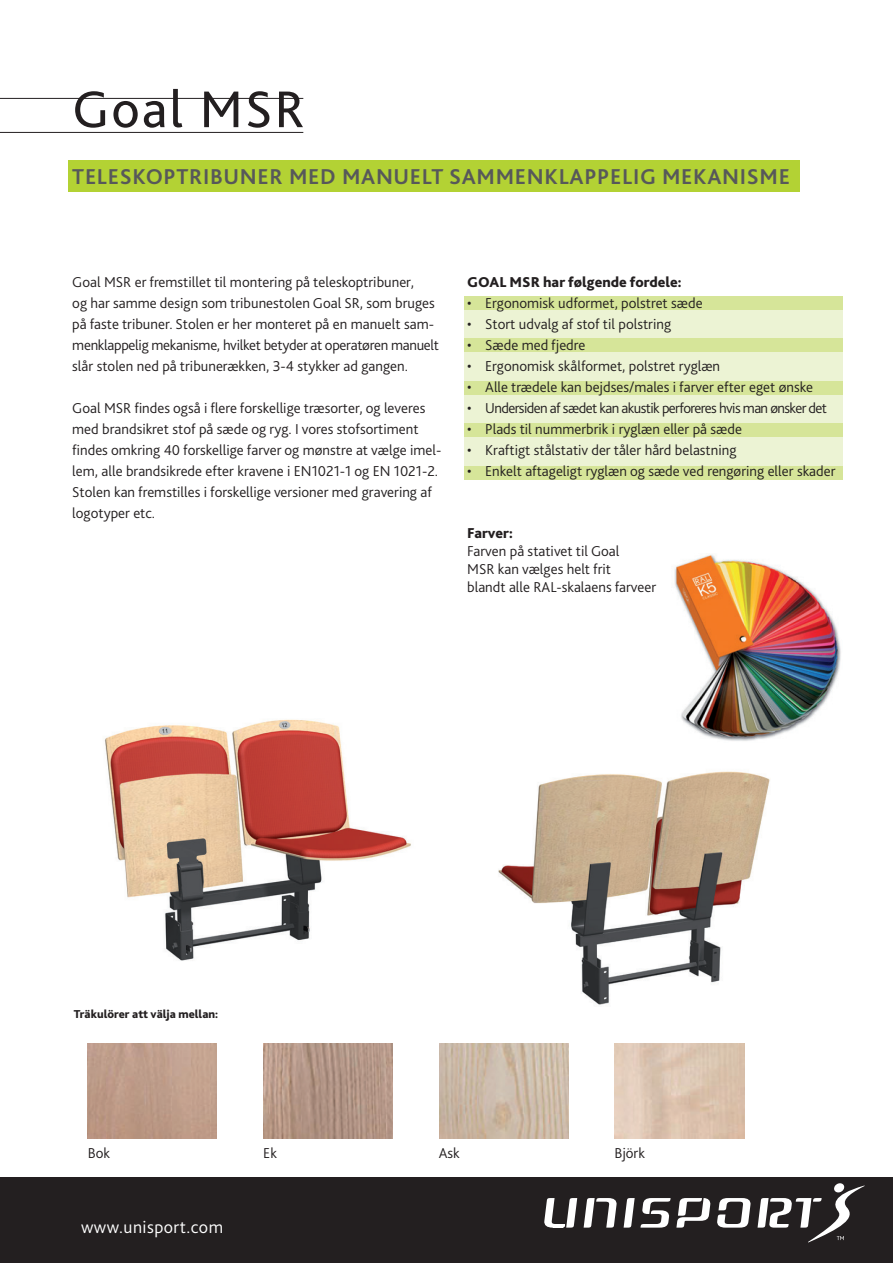
<style>
.page{position:relative;width:893px;height:1263px;background:#fff}
.page>*{position:absolute;margin:0;border:0;box-sizing:border-box;transform-origin:0 0}
.t1{font:54px "Bliss 2";letter-spacing:.04em;color:#231f20}
.t2{font:700 22.5px "Bliss 2";letter-spacing:.03em;color:#57585a}
.t3{font:300 18px "Bliss 2";letter-spacing:.025em;color:#fff}
.text{font:300 15px/21px "Bliss 2";color:#231f20}
.text-2{font:300 15px "Bliss 2";letter-spacing:-.04em;color:#231f20}
.text-3{font:800 15px "Bliss 2";color:#231f20}
.text-4{font:800 12px "Bliss 2";color:#231f20}
</style>
<div class="page">
<div style="left:465px;top:466px;width:378px;height:14px;background:#d6e599"></div>
<img style="left:674px;top:554px;width:167px;height:187px">
<div style="left:465px;top:420px;width:378px;height:46px;background:#ecf3d4"></div>
<div style="left:465px;top:423px;width:378px;height:14px;background:#d6e599"></div>
<div style="left:465px;top:310px;width:378px;height:110px;background:#ecf3d4"></div>
<div style="left:465px;top:338px;width:378px;height:14px;background:#d6e599"></div>
<div style="left:465px;top:381px;width:378px;height:14px;background:#d6e599"></div>
<div style="left:465px;top:296px;width:378px;height:14px;background:#d6e599"></div>
<div style="left:68px;top:161px;width:731px;height:31px;background:#b3d234"></div>
<div style="left:0;top:1178px;width:893px;height:85px;background:#231f20"></div>
<svg style="left:544px;top:1183px;width:321px;height:59px"></svg>
<hr style="left:0;top:98px;width:303px;height:1px;background:#231f20">
<hr style="left:0;top:132px;width:303px;height:1px;background:#231f20">
<img style="left:263px;top:1043px;width:130px;height:95px">
<img style="left:439px;top:1043px;width:129px;height:95px">
<img style="left:104px;top:719px;width:307px;height:242px">
<img style="left:498px;top:771px;width:272px;height:234px">
<p class="t1" style="left:72px;top:76px;width:234px">Goal MSR</p>
<p class="t2" style="left:72px;top:163px;width:719px">TELESKOPTRIBUNER MED MANUELT SAMMENKLAPPELIG MEKANISME</p>
<p class="text" style="left:72px;top:271px;width:343px">Goal MSR er fremstillet til montering på teleskoptribuner,</p>
<p class="text" style="left:72px;top:292px;width:368px">og har samme design som tribunestolen Goal SR, som bruges på faste tribuner. Stolen er her monteret på en manuelt sam&shy;menklappelig mekanisme, hvilket betyder at operatøren manuelt slår stolen ned på tribunerækken, 3-4 stykker ad gangen.</p>
<p class="text" style="left:72px;top:397px;width:371px">Goal MSR findes også i flere forskellige træsorter, og leveres med brandsikret stof på sæde og ryg. I vores stofsortiment findes omkring 40 forskellige farver og mønstre at vælge imel&shy;lem, alle brandsikrede efter kravene i EN1021-1 og EN 1021-2.<br>Stolen kan fremstilles i forskellige versioner med gravering af logotyper etc.</p>
<p class="text-3" style="left:467px;top:273px;width:216px">GOAL MSR har følgende fordele:</p>
<p class="text" style="left:467px;top:292px;width:237px">• Ergonomisk udformet, polstret sæde</p>
<p class="text" style="left:467px;top:313px;width:205px">• Stort udvalg af stof til polstring</p>
<p class="text" style="left:467px;top:334px;width:120px">• Sæde med fjedre</p>
<p class="text" style="left:467px;top:355px;width:255px">• Ergonomisk skålformet, polstret ryglæn</p>
<p class="text" style="left:467px;top:376px;width:347px">• Alle trædele kan bejdses/males i farver efter eget ønske</p>
<p class="text-2" style="left:467px;top:399px;width:361px">• Undersiden af sædet kan akustik perforeres hvis man ønsker det</p>
<p class="text" style="left:467px;top:418px;width:276px">• Plads til nummerbrik i ryglæn eller på sæde</p>
<p class="text" style="left:467px;top:439px;width:271px">• Kraftigt stålstativ der tåler hård belastning</p>
<p class="text" style="left:467px;top:460px;width:370px">• Enkelt aftageligt ryglæn og sæde ved rengøring eller skader</p>
<p class="text-3" style="left:467px;top:523px;width:47px">Farver:</p>
<p class="text" style="left:467px;top:540px;width:154px">Farven på stativet til Goal</p>
<p class="text" style="left:467px;top:558px;width:145px">MSR kan vælges helt frit</p>
<p class="text" style="left:467px;top:576px;width:190px">blandt alle RAL-skalaens farveer</p>
<p class="text-4" style="left:74px;top:1007px;width:146px">Träkulörer att välja mellan:</p>
<p class="text" style="left:88px;top:1142px;width:24px">Bok</p>
<p class="text" style="left:263px;top:1142px;width:15px">Ek</p>
<p class="text" style="left:439px;top:1142px;width:23px">Ask</p>
<p class="text" style="left:614px;top:1142px;width:32px">Björk</p>
<p class="t3" style="left:81px;top:1216px;width:144px">www.unisport.com</p>
</div>
